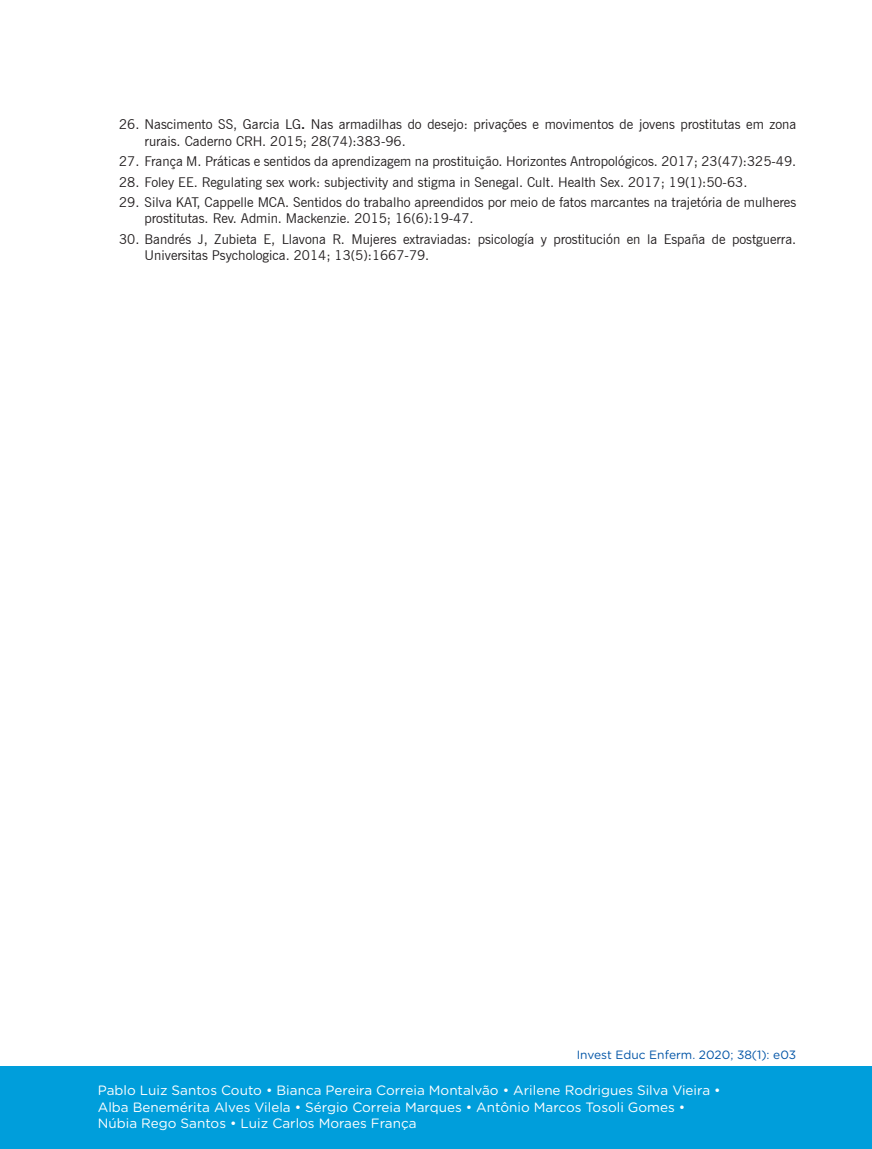
<style>
.page{position:relative;width:872px;height:1149px;background:#fff}
.page>*{position:absolute;margin:0;border:0;box-sizing:border-box;transform-origin:0 0}
.t1{font:13.5px/16.2px "News Gothic BT";color:#231f20}
.t2{font:13.5px/16.5px "Gotham Rounded";color:#fff}
.t3{font:12px "Gotham Rounded";color:#0054a6}
.s1{font-weight:700}
</style>
<div class="page">
<div style="left:0;top:1065px;width:872px;height:83px;background:#009edb"></div>
<p class="t1" style="left:145px;top:116px;width:653px;text-indent:-26px">26. Nascimento SS, Garcia LG<span class="s1">.</span> Nas armadilhas do desejo: privações e movimentos de jovens prostitutas em zona rurais. Caderno CRH. 2015; 28(74):383-96.</p>
<p class="t1" style="left:119px;top:153px;width:678px">27. França M. Práticas e sentidos da aprendizagem na prostituição. Horizontes Antropológicos. 2017; 23(47):325-49.</p>
<p class="t1" style="left:119px;top:173px;width:630px">28. Foley EE. Regulating sex work: subjectivity and stigma in Senegal. Cult. Health Sex. 2017; 19(1):50-63.</p>
<p class="t1" style="left:145px;top:194px;width:653px;text-indent:-26px">29. Silva KAT, Cappelle MCA. Sentidos do trabalho apreendidos por meio de fatos marcantes na trajetória de mulheres prostitutas. Rev. Admin. Mackenzie. 2015; 16(6):19-47.</p>
<p class="t1" style="left:145px;top:231px;width:653px;text-indent:-26px">30. Bandrés J, Zubieta E, Llavona R. Mujeres extraviadas: psicología y prostitución en la España de postguerra.<br>Universitas Psychologica. 2014; 13(5):1667-79.</p>
<p class="t3" style="left:577px;top:1045px;width:221px">Invest Educ Enferm. 2020; 38(1): e03</p>
<p class="t2" style="left:98px;top:1081px;width:624px">Pablo Luiz Santos Couto • Bianca Pereira Correia Montalvão • Arilene Rodrigues Silva Vieira •<br>Alba Benemérita Alves Vilela • Sérgio Correia Marques • Antônio Marcos Tosoli Gomes •<br>Núbia Rego Santos • Luiz Carlos Moraes França</p>
</div>
